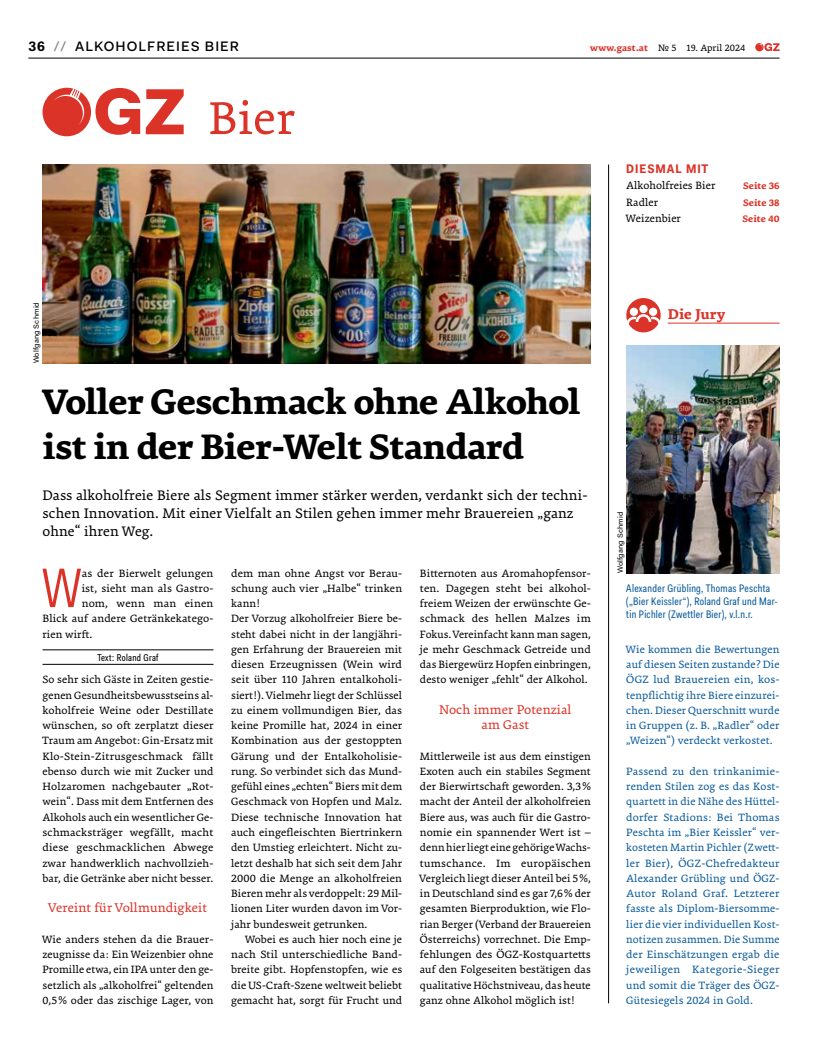
<style>
.page{position:relative;width:815px;height:1053px;background:#fff}
.page>*{position:absolute;margin:0;border:0;box-sizing:border-box;transform-origin:0 0}
.t1{font:55.88px "Fakt Con Pro Blond";color:#db3328}
.t2{font:50px "Premiera";color:#db3328}
.t3{font:700 37.5px/45px "Premiera";letter-spacing:-.01em;color:#000}
.t4{font:15px/18px "Premiera";letter-spacing:.01em;color:#000}
.t5{font:700 15px "Premiera";letter-spacing:.01em;color:#db3328}
.t6{font:13.75px/15.2px "Premiera";letter-spacing:.01em;color:#db3328;text-align:center}
.t7{font:500 13.75px "Fakt Pro";letter-spacing:.075em;color:#000}
.t8{font:700 12.5px "Fakt Sm Con Pro";letter-spacing:.075em;color:#db3328}
.t9{font:11.5px/15.2px "Premiera";letter-spacing:.01em;color:#000;text-align:justify}
.t10{font:11.5px/15.2px "Premiera";letter-spacing:.015em;color:#0b5b9b;text-align:justify}
.t11{font:11px/13.2px "Fakt Con Pro";letter-spacing:.025em;color:#0b5b9b}
.t12{font:10px "Premiera";letter-spacing:.01em;color:#000}
.t13{font:700 10px "Premiera";letter-spacing:.01em;color:#db3328}
.t14{font:10px "Fakt Con Pro";letter-spacing:.03em;color:#000}
.t15{font:7.5px "Fakt Pro";letter-spacing:.02em;color:#000}
.s1{font-weight:700}
.s2{color:#808285}
.s3{font-weight:700;color:#db3328}
</style>
<div class="page">
<svg style="left:755px;top:43px;width:25px;height:8px"></svg>
<hr style="left:28px;top:58px;width:752px;height:1px;background:#000">
<img style="left:43px;top:164px;width:548px;height:199px">
<svg style="left:146px;top:89px;width:38px;height:45px"></svg>
<svg style="left:43px;top:88px;width:97px;height:48px"></svg>
<img style="left:626px;top:345px;width:154px;height:228px">
<hr style="left:668px;top:323px;width:112px;height:1px;background:#db3328">
<div style="left:626px;top:298px;width:35px;height:34px;background:#db3328;border-radius:50%"></div>
<div style="left:630px;top:307px;width:8px;height:9px;background:#fff;border-radius:50%"></div>
<div style="left:639px;top:305px;width:9px;height:8px;background:#fff;border-radius:50%"></div>
<div style="left:649px;top:307px;width:8px;height:9px;background:#fff;border-radius:50%"></div>
<svg style="left:626px;top:313px;width:35px;height:14px"></svg>
<hr style="left:608px;top:164px;width:1px;height:839px;background:#000">
<hr style="left:43px;top:649px;width:170px;height:1px;background:#000">
<hr style="left:43px;top:664px;width:170px;height:1px;background:#000">
<p class="t7" style="left:28px;top:37px;width:128px"><span class="s1">36</span> <span class="s2">//</span> ALKOHOLFREIE</p>
<p class="t7" style="left:191px;top:37px;width:33px">S BIER</p>
<p class="t12" style="left:590px;top:42px;width:156px"><span class="s3">www.gast.at</span> № 5 19. April 2024</p>
<h2 class="t2" style="left:208px;top:89px;width:88px">Bier</h2>
<p class="t8" style="left:626px;top:160px;width:84px">DIESMAL MIT</p>
<p class="t9" style="left:626px;top:178px;width:91px">Alkoholfreies Bier</p>
<p class="t13" style="left:743px;top:180px;width:38px">Seite 36</p>
<p class="t9" style="left:626px;top:194px;width:33px">Radler</p>
<p class="t13" style="left:743px;top:196px;width:38px">Seite 38</p>
<p class="t9" style="left:626px;top:211px;width:56px">Weizenbier</p>
<p class="t13" style="left:743px;top:212px;width:39px">Seite 40</p>
<p class="t15" style="left:31px;top:363px;width:63px;rotate:-90deg">Wolfgang Schmid</p>
<h3 class="t3" style="left:43px;top:379px;width:539px">Voller Geschmack ohne Alkohol ist in der Bier-Welt Standard</h3>
<h3 class="t4" style="left:43px;top:486px;width:547px">Dass alkoholfreie Biere als Segment immer stärker werden, verdankt sich der techni&shy;schen Innovation. Mit einer Vielfalt an Stilen gehen immer mehr Brauereien „ganz ohne“ ihren Weg.</h3>
<h1 class="t1" style="left:42px;top:550px;width:41px">W</h1>
<p class="t9" style="left:82px;top:565px;width:133px">as der Bierwelt gelungen</p>
<p class="t9" style="left:231px;top:565px;width:173px;text-align:left">dem man ohne Angst vor Berau&shy;schung auch vier „Halbe“ trinken kann!<br>Der Vorzug alkoholfreier Biere be&shy;steht dabei nicht in der langjähri&shy;gen Erfahrung der Brauereien mit diesen Erzeugnissen (Wein wird seit über 110 Jahren entalkoholi&shy;siert!). Vielmehr liegt der Schlüssel zu einem vollmundigen Bier, das keine Promille hat, 2024 in einer<br>Kombination aus der gestoppten<br>Gärung und der Entalkoholisie&shy;rung. So verbindet sich das Mund&shy;gefühl eines „echten“ Biers mit dem<br>Geschmack von Hopfen und Malz.<br>Diese technische Innovation hat auch eingefleischten Biertrinkern den Umstieg erleichtert. Nicht zu&shy;letzt deshalb hat sich seit dem Jahr<br>2000 die Menge an alkoholfreien<br>Bieren mehr als verdoppelt: 29 Mil&shy;lionen Liter wurden davon im Vor&shy;jahr bundesweit getrunken.</p>
<p class="t9" style="left:231px;top:931px;width:172px;text-indent:14px">Wobei es auch hier noch eine je nach Stil unterschiedliche Band&shy;breite gibt. Hopfenstopfen, wie es die US-Craft-Szene weltweit beliebt gemacht hat, sorgt für Frucht und</p>
<p class="t9" style="left:420px;top:565px;width:173px">Bitternoten aus Aromahopfensor&shy;ten. Dagegen steht bei alkohol&shy;freiem Weizen der erwünschte Ge&shy;schmack des hellen Malzes im Fokus. Vereinfacht kann man sagen, je mehr Geschmack Getreide und das Biergewürz Hopfen einbringen, desto weniger „fehlt“ der Alkohol.</p>
<p class="t6" style="left:439px;top:702px;width:134px">Noch immer Potenzial am Gast</p>
<p class="t9" style="left:420px;top:748px;width:173px">Mittlerweile ist aus dem einstigen Exoten auch ein stabiles Segment der Bierwirtschaft geworden. 3,3 % macht der Anteil der alkoholfreien Biere aus, was auch für die Gastro&shy;nomie ein spannender Wert ist – denn hier liegt eine gehörige Wachs&shy;tumschance. Im europäischen Vergleich liegt dieser Anteil bei 5 %, in Deutschland sind es gar 7,6 % der gesamten Bierproduktion, wie Flo&shy;rian Berger (Verband der Brauereien Österreichs) vorrechnet. Die Emp&shy;fehlungen des ÖGZ-Kostquartetts auf den Folgeseiten bestätigen das qualitative Höchstniveau, das heute ganz ohne Alkohol möglich ist!</p>
<p class="t9" style="left:82px;top:580px;width:133px">ist, sieht man als Gastro-</p>
<p class="t9" style="left:82px;top:595px;width:133px">nom, wenn man einen</p>
<p class="t9" style="left:43px;top:611px;width:172px">Blick auf andere Getränkekatego-</p>
<p class="t9" style="left:43px;top:626px;width:51px">rien wirft.</p>
<p class="t14" style="left:97px;top:650px;width:63px">Text: Roland Graf</p>
<p class="t9" style="left:43px;top:672px;width:173px">So sehr sich Gäste in Zeiten gestie&shy;genen Gesundheitsbewusstseins al&shy;koholfreie Weine oder Destillate wünschen, so oft zerplatzt dieser Traum am Angebot: Gin-Ersatz mit Klo-Stein-Zitrusgeschmack fällt ebenso durch wie mit Zucker und Holzaromen nachgebauter „Rot&shy;wein“. Dass mit dem Entfernen des Alkohols auch ein wesentlicher Ge&shy;schmacksträger wegfällt, macht diese geschmacklichen Abwege zwar handwerklich nachvollzieh&shy;bar, die Getränke aber nicht besser.</p>
<p class="t6" style="left:49px;top:900px;width:160px">Vereint für Vollmundigkeit</p>
<p class="t9" style="left:43px;top:931px;width:172px">Wie anders stehen da die Brauer&shy;zeugnisse da: Ein Weizenbier ohne Promille etwa, ein IPA unter den ge&shy;setzlich als „alkoholfrei“ geltenden 0,5 % oder das zischige Lager, von</p>
<h3 class="t5" style="left:668px;top:304px;width:59px">Die Jury</h3>
<p class="t15" style="left:615px;top:573px;width:63px;rotate:-90deg">Wolfgang Schmid</p>
<p class="t11" style="left:626px;top:581px;width:153px">Alexander Grübling, Thomas Peschta („Bier Keissler“), Roland Graf und Mar&shy;tin Pichler (Zwettler Bier), v.l.n.r.</p>
<p class="t10" style="left:626px;top:641px;width:155px">Wie kommen die Bewertungen auf diesen Seiten zustande? Die ÖGZ lud Brauereien ein, kos&shy;tenpflichtig ihre Biere einzurei&shy;chen. Dieser Querschnitt wurde in Gruppen (z. B. „Radler“ oder „Weizen“) verdeckt verkostet.</p>
<p class="t10" style="left:626px;top:763px;width:155px">Passend zu den trinkanimie&shy;renden Stilen zog es das Kost&shy;quartett in die Nähe des Hüttel&shy;dorfer Stadions: Bei Thomas Peschta im „Bier Keissler“ ver&shy;kosteten Martin Pichler (Zwett&shy;ler Bier), ÖGZ-Chefredakteur Alexander Grübling und ÖGZ-Autor Roland Graf. Letzterer fasste als Diplom-Biersomme&shy;lier die vier individuellen Kost&shy;notizen zusammen. Die Summe der Einschätzungen ergab die jeweiligen Kategorie-Sieger und somit die Träger des ÖGZ-Gütesiegels 2024 in Gold.</p>
</div>
